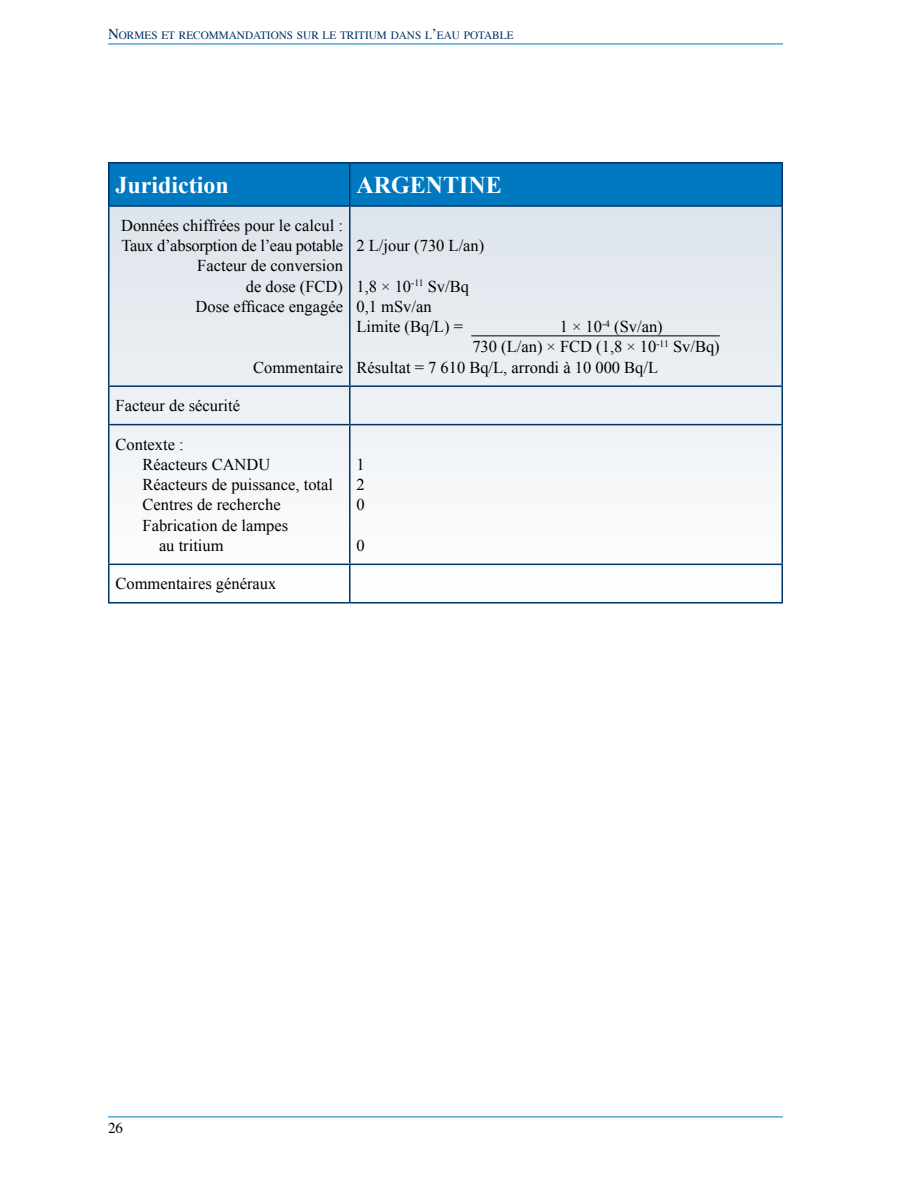
<style>
.page{position:relative;width:918px;height:1188px;background:#fff}
.page>*{position:absolute;margin:0;border:0;box-sizing:border-box;transform-origin:0 0}
.t1{font:700 24px "Times New Roman";color:#fff}
.t2{font:16.5px/20.2px "Times New Roman";color:#000}
.t3{font:15px "Times";color:#000}
.t4{font:11.25px "Times";color:#003468}
.s1{font-size:15px}
</style>
<div class="page">
<hr style="left:108px;top:1117px;width:675px;height:1px;background:#0079c1">
<hr style="left:108px;top:44px;width:675px;height:1px;background:#0079c1">
<div style="left:109px;top:163px;width:241px;height:43px;background:#0079c1"></div>
<div style="left:350px;top:163px;width:432px;height:43px;background:#0079c1"></div>
<svg style="left:110px;top:207px;width:672px;height:395px"></svg>
<hr style="left:349px;top:207px;width:2px;height:178px;background:#003468">
<hr style="left:108px;top:385px;width:242px;height:2px;background:#003468">
<hr style="left:350px;top:385px;width:433px;height:2px;background:#003468">
<hr style="left:349px;top:387px;width:2px;height:37px;background:#003468">
<hr style="left:108px;top:424px;width:242px;height:1px;background:#003468">
<hr style="left:350px;top:424px;width:433px;height:1px;background:#003468">
<hr style="left:349px;top:425px;width:2px;height:139px;background:#003468">
<hr style="left:108px;top:564px;width:242px;height:1px;background:#003468">
<hr style="left:350px;top:564px;width:433px;height:1px;background:#003468">
<hr style="left:349px;top:565px;width:2px;height:37px;background:#003468">
<hr style="left:108px;top:207px;width:2px;height:178px;background:#003468">
<hr style="left:782px;top:207px;width:1px;height:178px;background:#003468">
<hr style="left:108px;top:387px;width:2px;height:37px;background:#003468">
<hr style="left:782px;top:387px;width:1px;height:37px;background:#003468">
<hr style="left:108px;top:425px;width:2px;height:139px;background:#003468">
<hr style="left:782px;top:425px;width:1px;height:139px;background:#003468">
<hr style="left:108px;top:565px;width:2px;height:37px;background:#003468">
<hr style="left:782px;top:565px;width:1px;height:37px;background:#003468">
<hr style="left:108px;top:602px;width:242px;height:2px;background:#003468">
<hr style="left:350px;top:602px;width:433px;height:2px;background:#003468">
<hr style="left:350px;top:162px;width:433px;height:2px;background:#003468">
<hr style="left:782px;top:163px;width:1px;height:42px;background:#003468">
<hr style="left:350px;top:205px;width:433px;height:2px;background:#003468">
<hr style="left:108px;top:162px;width:242px;height:2px;background:#003468">
<hr style="left:108px;top:163px;width:2px;height:42px;background:#003468">
<hr style="left:349px;top:163px;width:2px;height:42px;background:#003468">
<hr style="left:108px;top:205px;width:242px;height:2px;background:#003468">
<hr style="left:471px;top:335px;width:249px;height:1px;background:#000">
<p class="t4" style="left:108px;top:25px;width:407px"><span class="s1">N</span>ORMES ET RECOMMANDATIONS SUR LE TRITIUM DANS L<span class="s1">’</span>EAU POTABLE</p>
<p class="t1" style="left:116px;top:168px;width:115px">Juridiction</p>
<p class="t1" style="left:357px;top:168px;width:147px">ARGENTINE</p>
<p class="t2" style="left:121px;top:215px;width:223px;text-align:right">Données chiffrées pour le calcul :<br>Taux d’absorption de l’eau potable<br>Facteur de conversion<br>de dose (FCD)<br>Dose efficace engagée</p>
<p class="t2" style="left:357px;top:235px;width:129px">2 L/jour (730 L/an)</p>
<p class="t2" style="left:357px;top:276px;width:114px">1,8 × 10<sup>-11</sup> Sv/Bq<br>0,1 mSv/an<br>Limite (Bq/L) =</p>
<p class="t2" style="left:357px;top:337px;width:365px;text-indent:116px">730 (L/an) × FCD (1,8 × 10<sup>-11</sup> Sv/Bq)<br>Résultat = 7 610 Bq/L, arrondi à 10 000 Bq/L</p>
<p class="t2" style="left:560px;top:316px;width:105px">1 × 10<sup>-4</sup> (Sv/an)</p>
<p class="t2" style="left:253px;top:357px;width:91px">Commentaire</p>
<p class="t2" style="left:116px;top:395px;width:126px">Facteur de sécurité</p>
<p class="t2" style="left:116px;top:434px;width:70px">Contexte :</p>
<p class="t2" style="left:143px;top:454px;width:129px">Réacteurs CANDU</p>
<p class="t2" style="left:357px;top:454px;width:10px">1</p>
<p class="t2" style="left:143px;top:474px;width:192px">Réacteurs de puissance, total</p>
<p class="t2" style="left:357px;top:474px;width:10px">2</p>
<p class="t2" style="left:143px;top:494px;width:147px">Centres de recherche<br>Fabrication de lampes</p>
<p class="t2" style="left:357px;top:494px;width:10px">0</p>
<p class="t2" style="left:159px;top:535px;width:66px">au tritium</p>
<p class="t2" style="left:357px;top:535px;width:10px">0</p>
<p class="t2" style="left:116px;top:573px;width:162px">Commentaires généraux</p>
<p class="t3" style="left:108px;top:1114px;width:16px">26</p>
</div>
